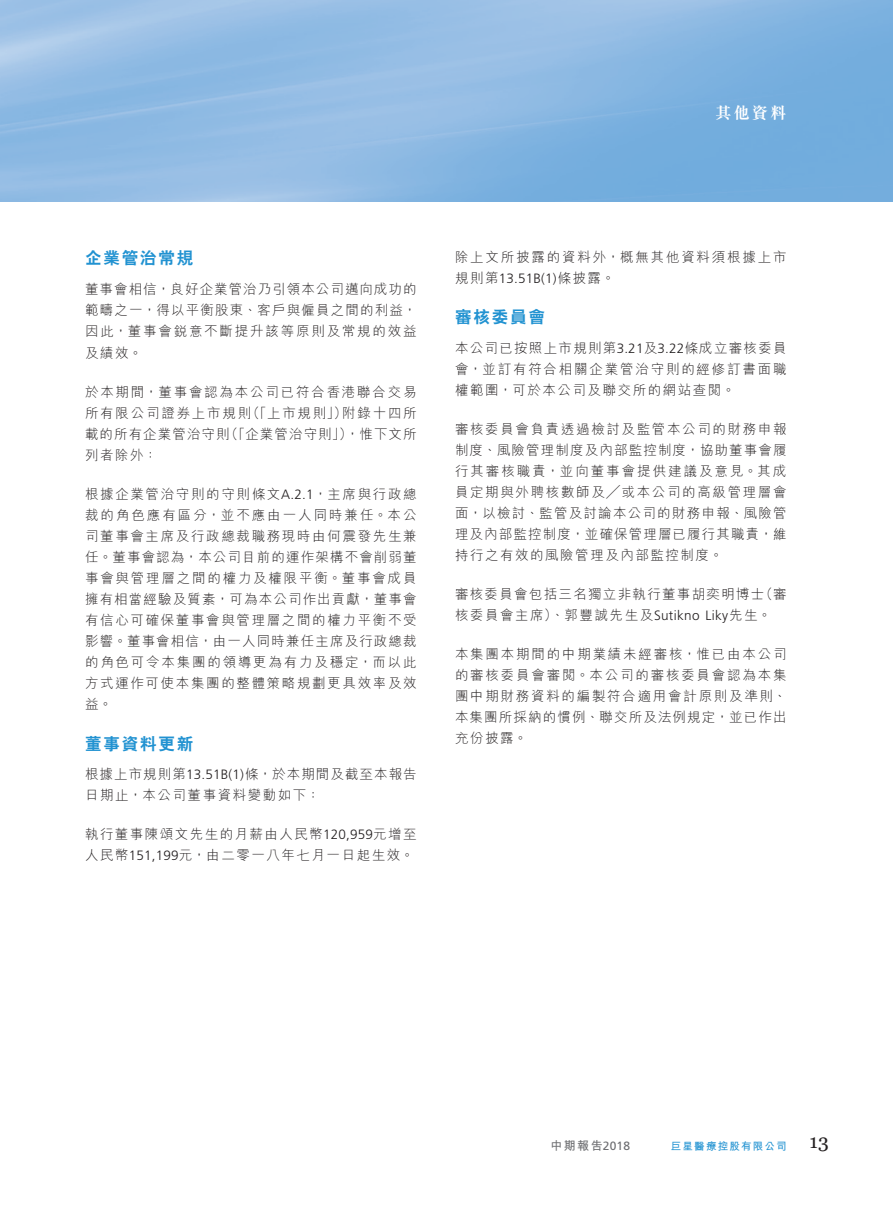
<style>
.page{position:relative;width:893px;height:1212px;background:#fff}
.page>*{position:absolute;margin:0;border:0;box-sizing:border-box;transform-origin:0 0}
._03_H1{font:800 16.5px "C Hei 2 HK";letter-spacing:.115em;color:#2192d1}
.t1{font:700 16.5px "M Sung HK";color:#fff}
._11_P0{font:300 13.5px/21px "M Hei HK";letter-spacing:.115em;color:#231f20;text-align:justify}
._11_P0-2{font:300 13.5px/21px "M Hei HK";letter-spacing:.095em;color:#231f20}
._11_P0-3{font:300 13.5px/21px "M Hei HK";letter-spacing:.08em;color:#231f20}
._11_P0-4{font:300 13.5px/21px "M Hei HK";letter-spacing:.135em;color:#231f20}
.t2{font:700 12px "M Hei HK";color:#6c6d70}
.t3{font:700 10.5px "M Hei HK";letter-spacing:.115em;color:#2192d1}
.s1{font-family:"Frutiger LT Std"}
.s2{font-family:"Frutiger LT Std";font-weight:400}
.s3{font-family:"Georgia";font-weight:400;font-size:19.5px;color:#231f20}
</style>
<div class="page">
<p class="t1" style="left:715px;top:101px;width:73px">其他資料</p>
<p class="_03_H1" style="left:85px;top:247px;width:110px">企業管治常規</p>
<p class="_11_P0" style="left:85px;top:278px;width:333px">董事會相信，良好企業管治乃引領本公司邁向成功的範疇之一，得以平衡股東、客戶與僱員之間的利益，因此，董事會銳意不斷提升該等原則及常規的效益</p>
<p class="_11_P0" style="left:85px;top:342px;width:59px">及績效。</p>
<p class="_11_P0" style="left:85px;top:381px;width:333px">於本期間，董事會認為本公司已符合香港聯合交易所有限公司證券上市規則（「上市規則」）附錄十四所載的所有企業管治守則（「企業管治守則」），惟下文所列者除外：</p>
<p class="_11_P0" style="left:85px;top:483px;width:333px">根據企業管治守則的守則條文<span class="s1">A.2.1</span>，主席與行政總裁的角色應有區分，並不應由一人同時兼任。本公司董事會主席及行政總裁職務現時由何震發先生兼任。董事會認為，本公司目前的運作架構不會削弱董事會與管理層之間的權力及權限平衡。董事會成員擁有相當經驗及質素，可為本公司作出貢獻，董事會有信心可確保董事會與管理層之間的權力平衡不受影響。董事會相信，由一人同時兼任主席及行政總裁的角色可令本集團的領導更為有力及穩定，而以此方式運作可使本集團的整體策略規劃更具效率及效益。</p>
<p class="_03_H1" style="left:85px;top:733px;width:110px">董事資料更新</p>
<p class="_11_P0-3" style="left:85px;top:763px;width:333px">根據上市規則第<span class="s1">13.51B(1)</span>條，於本期間及截至本報告日期止，本公司董事資料變動如下：</p>
<p class="_11_P0" style="left:85px;top:823px;width:333px">執行董事陳頌文先生的月薪由人民幣<span class="s1">120,959</span>元增至人民幣<span class="s1">151,199</span>元，由二零一八年七月一日起生效。</p>
<p class="_11_P0-4" style="left:455px;top:246px;width:333px">除上文所披露的資料外，概無其他資料須根據上市規則第<span class="s1">13.51B(1)</span>條披露。</p>
<p class="_03_H1" style="left:455px;top:306px;width:92px">審核委員會</p>
<p class="_11_P0" style="left:455px;top:337px;width:333px">本公司已按照上市規則第<span class="s1">3.21</span>及<span class="s1">3.22</span>條成立審核委員會，並訂有符合相關企業管治守則的經修訂書面職權範圍，可於本公司及聯交所的網站查閱。</p>
<p class="_11_P0" style="left:455px;top:418px;width:333px">審核委員會負責透過檢討及監管本公司的財務申報制度、風險管理制度及內部監控制度，協助董事會履行其審核職責，並向董事會提供建議及意見。其成員定期與外聘核數師及╱或本公司的高級管理層會面，以檢討、監管及討論本公司的財務申報、風險管理及內部監控制度，並確保管理層已履行其職責，維持行之有效的風險管理及內部監控制度。</p>
<p class="_11_P0-2" style="left:455px;top:583px;width:333px">審核委員會包括三名獨立非執行董事胡奕明博士（審核委員會主席）、郭豐誠先生及<span class="s1">Sutikno Liky</span>先生。</p>
<p class="_11_P0" style="left:455px;top:643px;width:333px">本集團本期間的中期業績未經審核，惟已由本公司的審核委員會審閱。本公司的審核委員會認為本集團中期財務資料的編製符合適用會計原則及準則、本集團所採納的慣例、聯交所及法例規定，並已作出充份披露。</p>
<p class="t2" style="left:551px;top:1136px;width:81px">中期報告<span class="s2">2018</span></p>
<p class="t3" style="left:671px;top:1138px;width:160px">巨星醫療控股有限公司 <span class="s3">13</span></p>
</div>
